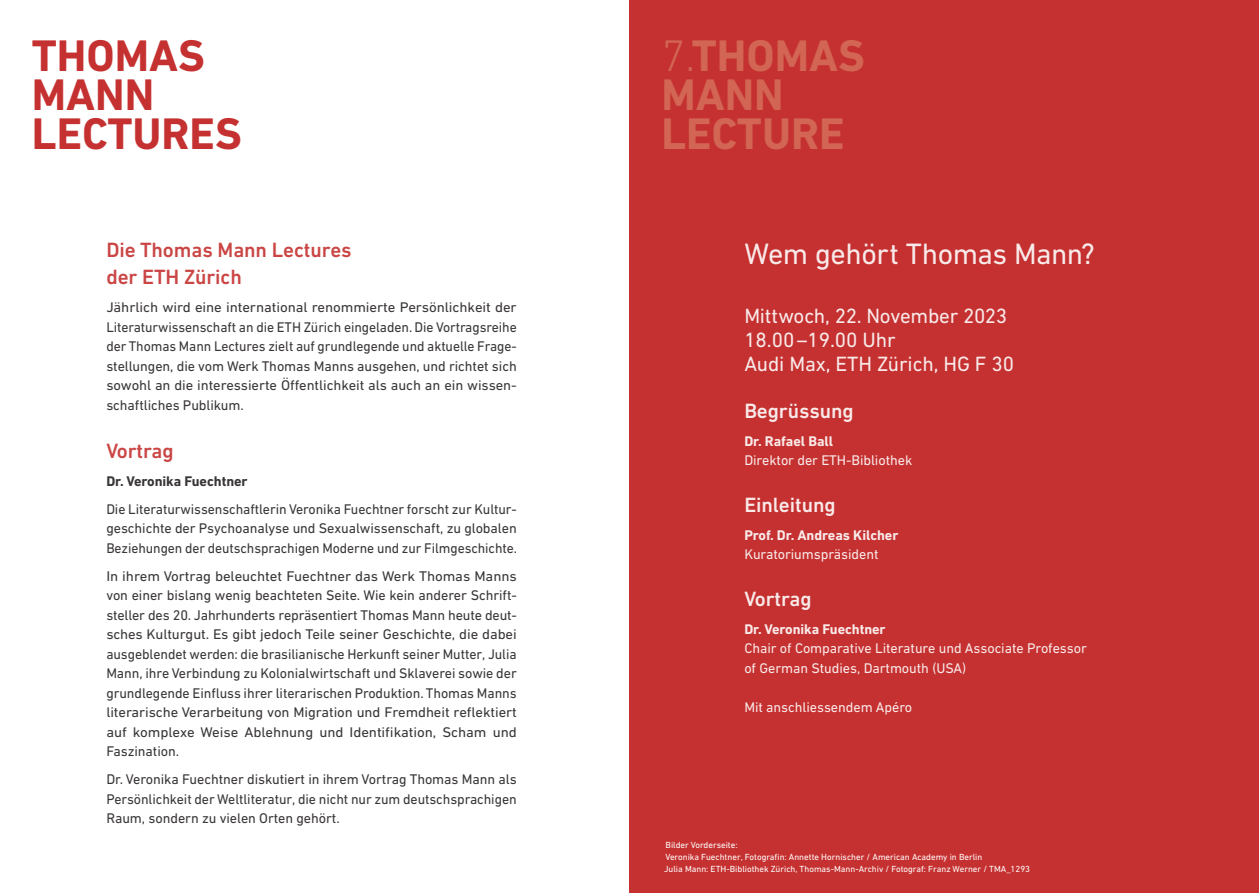
<style>
.page{position:relative;width:1259px;height:893px;background:#fff}
.page>*{position:absolute;margin:0;border:0;box-sizing:border-box;transform-origin:0 0}
.t1{font:700 45px/39px "DIN Next W1 G";color:#d26554}
.t2{font:700 45px/39px "DIN Next W1 G";color:#c53130}
.t3{font:30px "DIN Next W1 G";letter-spacing:-.015em;color:#fff}
.t4{font:21px/24px "DIN Next W1 G";letter-spacing:-.005em;color:#fff}
.t5{font:500 21px/27px "DIN Next W1 G";letter-spacing:-.005em;color:#c53130}
.t6{font:500 21px "DIN Next W1 G";letter-spacing:-.005em;color:#fff}
.t7{font:14.25px/19.5px "DIN Next W1 G";letter-spacing:-.005em;color:#231f20;text-align:justify;scale:1.05 1}
.t8{font:14.25px/19.5px "DIN Next W1 G";letter-spacing:-.005em;color:#231f20;text-align:justify}
.t9{font:14.25px/19.5px "DIN Next W1 G";letter-spacing:-.005em;color:#fff}
.t10{font:700 14.25px "DIN Next W1 G";letter-spacing:-.005em;color:#fff}
.t11{font:700 14.25px "DIN Next W1 G";letter-spacing:-.005em;color:#231f20}
.t12{font:9px/12px "DIN Next W1 G";color:#fff}
.s1{font-weight:300}
</style>
<div class="page">
<div style="left:629px;top:0;width:630px;height:893px;background:#c53130"></div>
<h1 class="t2" style="left:32px;top:36px;width:211px">THOMAS<br>MANN<br>LECTURES</h1>
<h3 class="t5" style="left:106px;top:236px;width:247px">Die Thomas Mann Lectures der ETH Zürich</h3>
<p class="t7" style="left:106px;top:297px;width:392px">Jährlich wird eine international renommierte Persönlichkeit der Literaturwissenschaft an die ETH Zürich eingeladen. Die Vortragsreihe der Thomas Mann Lectures zielt auf grundlegende und aktuelle Frage&shy;stellungen, die vom Werk Thomas Manns ausgehen, und richtet sich sowohl an die interessierte Öffentlichkeit als auch an ein wissen&shy;schaftliches Publikum.</p>
<h3 class="t5" style="left:106px;top:437px;width:69px">Vortrag</h3>
<p class="t11" style="left:106px;top:473px;width:143px">Dr. Veronika Fuechtner</p>
<p class="t8" style="left:106px;top:499px;width:412px">Die Literaturwissenschaftlerin Veronika Fuechtner forscht zur Kultur&shy;geschichte der Psychoanalyse und Sexualwissenschaft, zu globalen Beziehungen der deutschsprachigen Moderne und zur Filmgeschichte.</p>
<p class="t7" style="left:106px;top:566px;width:392px">In ihrem Vortrag beleuchtet Fuechtner das Werk Thomas Manns von einer bislang wenig beachteten Seite. Wie kein anderer Schrift&shy;steller des 20. Jahrhunderts repräsentiert Thomas Mann heute deut&shy;sches Kulturgut. Es gibt jedoch Teile seiner Geschichte, die dabei ausgeblendet werden: die brasilianische Herkunft seiner Mutter, Julia Mann, ihre Verbindung zu Kolonialwirtschaft und Sklaverei sowie der grundlegende Einfluss ihrer literarischen Produktion. Thomas Manns literarische Verarbeitung von Migration und Fremdheit reflektiert auf komplexe Weise Ablehnung und Identifikation, Scham und Faszination.</p>
<p class="t8" style="left:106px;top:770px;width:412px">Dr. Veronika Fuechtner diskutiert in ihrem Vortrag Thomas Mann als Persönlichkeit der Weltliteratur, die nicht nur zum deutschsprachigen Raum, sondern zu vielen Orten gehört.</p>
<h1 class="t1" style="left:661px;top:36px;width:205px"><span class="s1">7.</span>THOMAS<br>MANN<br>LECTURE</h1>
<h2 class="t3" style="left:744px;top:236px;width:352px">Wem gehört Thomas Mann?</h2>
<h3 class="t4" style="left:744px;top:304px;width:271px">Mittwoch, 22. November 2023<br>18.00–19.00 Uhr<br>Audi Max, ETH Zürich, HG F 30</h3>
<h3 class="t6" style="left:744px;top:398px;width:111px">Begrüssung</h3>
<p class="t10" style="left:744px;top:433px;width:90px">Dr. Rafael Ball</p>
<p class="t9" style="left:744px;top:450px;width:169px">Direktor der ETH-Bibliothek</p>
<h3 class="t6" style="left:744px;top:492px;width:93px">Einleitung</h3>
<p class="t10" style="left:744px;top:527px;width:156px">Prof. Dr. Andreas Kilcher</p>
<p class="t9" style="left:744px;top:544px;width:136px">Kuratoriumspräsident</p>
<h3 class="t6" style="left:744px;top:586px;width:69px">Vortrag</h3>
<p class="t10" style="left:744px;top:621px;width:143px">Dr. Veronika Fuechtner</p>
<p class="t9" style="left:744px;top:638px;width:344px">Chair of Comparative Literature und Associate Professor of German Studies, Dartmouth (USA)</p>
<p class="t9" style="left:744px;top:697px;width:169px">Mit anschliessendem Apéro</p>
<p class="t12" style="left:664px;top:839px;width:367px">Bilder Vorderseite:<br>Veronika Fuechtner, Fotografin: Annette Hornischer / American Academy in Berlin<br>Julia Mann: ETH-Bibliothek Zürich, Thomas-Mann-Archiv / Fotograf: Franz Werner / TMA_1293</p>
</div>
